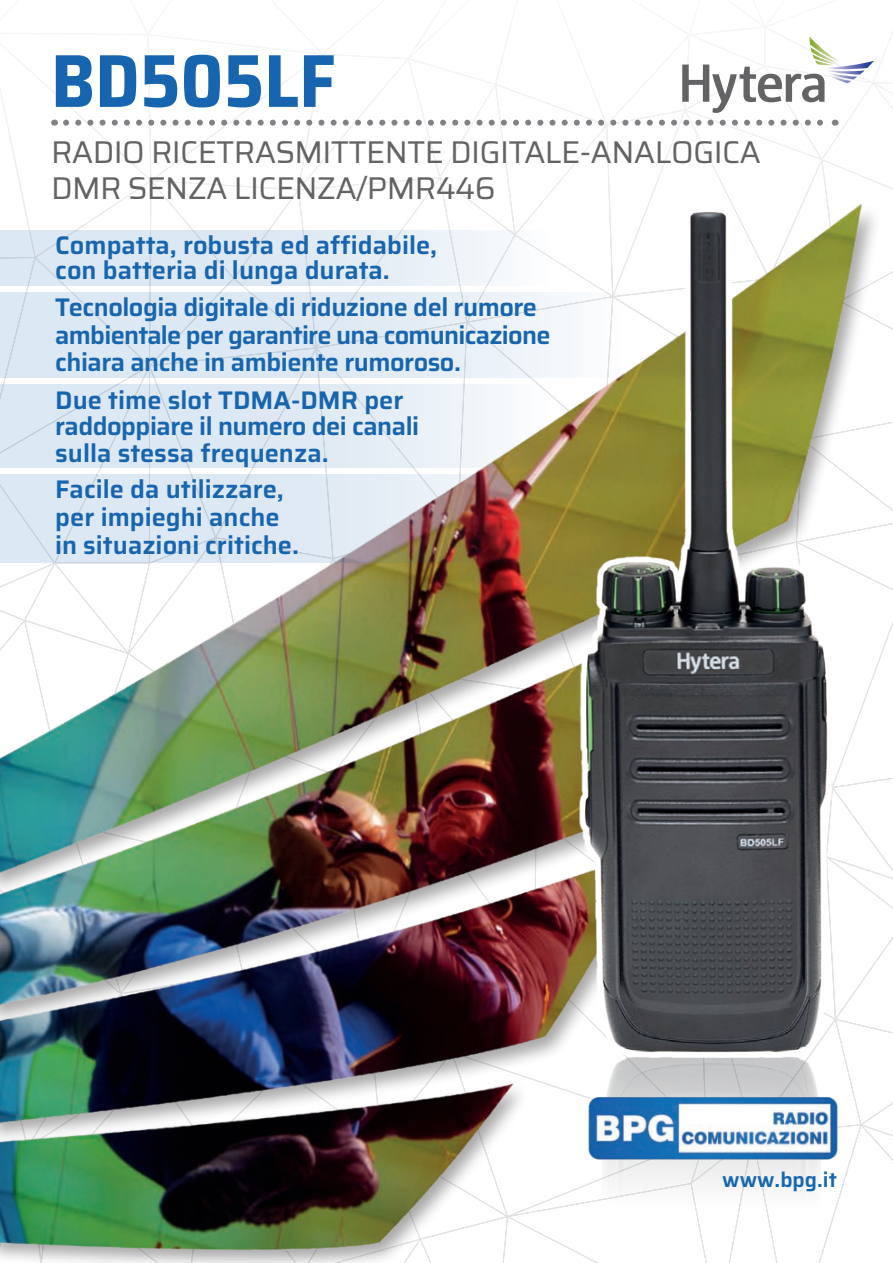
<style>
.page{position:relative;width:893px;height:1263px;background:#fff}
.page>*{position:absolute;margin:0;border:0;box-sizing:border-box;transform-origin:0 0}
.t1{font:700 semi-condensed 75px "Saira";color:#1865af}
._01_descrizione_radi{font:31.5px "Saira";letter-spacing:-.02em;color:#636366}
._01_selling_point{font:600 25.5px/25.5px "Saira";letter-spacing:-.01em;color:#1865af}
._01_selling_point-2{font:600 25.5px "Saira";letter-spacing:-.03em;color:#1865af}
._01_selling_point-3{font:600 21px "Saira";color:#1767b0}
</style>
<div class="page">
<img style="left:0;top:105px;width:879px;height:1158px">
<div style="left:0;top:230px;width:560px;height:55px;background:linear-gradient(to right,#d4e2f0,#f1f5f9)"></div>
<svg style="left:0;top:292px;width:541px;height:86px;background:#dfe9f3"></svg>
<svg style="left:0;top:384px;width:541px;height:83px;background:#dfe8ef"></svg>
<svg style="left:0;top:474px;width:541px;height:88px;background:#cac5c8"></svg>
<img style="left:541px;top:1066px;width:330px;height:145px">
<img style="left:541px;top:180px;width:330px;height:886px">
<svg style="left:682px;top:37px;width:192px;height:76px"></svg>
<svg style="left:66px;top:120px;width:763px;height:6px"></svg>
<img style="left:586px;top:1096px;width:255px;height:64px">
<p class="t1" style="left:51px;top:23px;width:286px">BD505LF</p>
<p class="_01_descrizione_radi" style="left:51px;top:128px;width:712px">RADIO RICETRASMITTENTE DIGITALE-ANALOGICA</p>
<p class="_01_descrizione_radi" style="left:51px;top:164px;width:446px">DMR SENZA LICENZA/PMR446</p>
<p class="_01_selling_point" style="left:55px;top:232px;width:383px">Compatta, robusta ed affidabile, con batteria di lunga durata.</p>
<p class="_01_selling_point" style="left:55px;top:294px;width:483px">Tecnologia digitale di riduzione del rumore</p>
<p class="_01_selling_point-2" style="left:55px;top:315px;width:497px">ambientale per garantire una comunicazione</p>
<p class="_01_selling_point" style="left:55px;top:349px;width:407px">chiara anche in ambiente rumoroso.</p>
<p class="_01_selling_point" style="left:55px;top:387px;width:365px">Due time slot TDMA-DMR per raddoppiare il numero dei canali</p>
<p class="_01_selling_point" style="left:55px;top:440px;width:275px">sulla stessa frequenza.</p>
<p class="_01_selling_point" style="left:55px;top:476px;width:230px">Facile da utilizzare,</p>
<p class="_01_selling_point" style="left:55px;top:504px;width:226px">per impieghi anche</p>
<p class="_01_selling_point" style="left:55px;top:532px;width:245px">in situazioni critiche.</p>
<p class="_01_selling_point-3" style="left:722px;top:1164px;width:116px">www.bpg.it</p>
</div>
